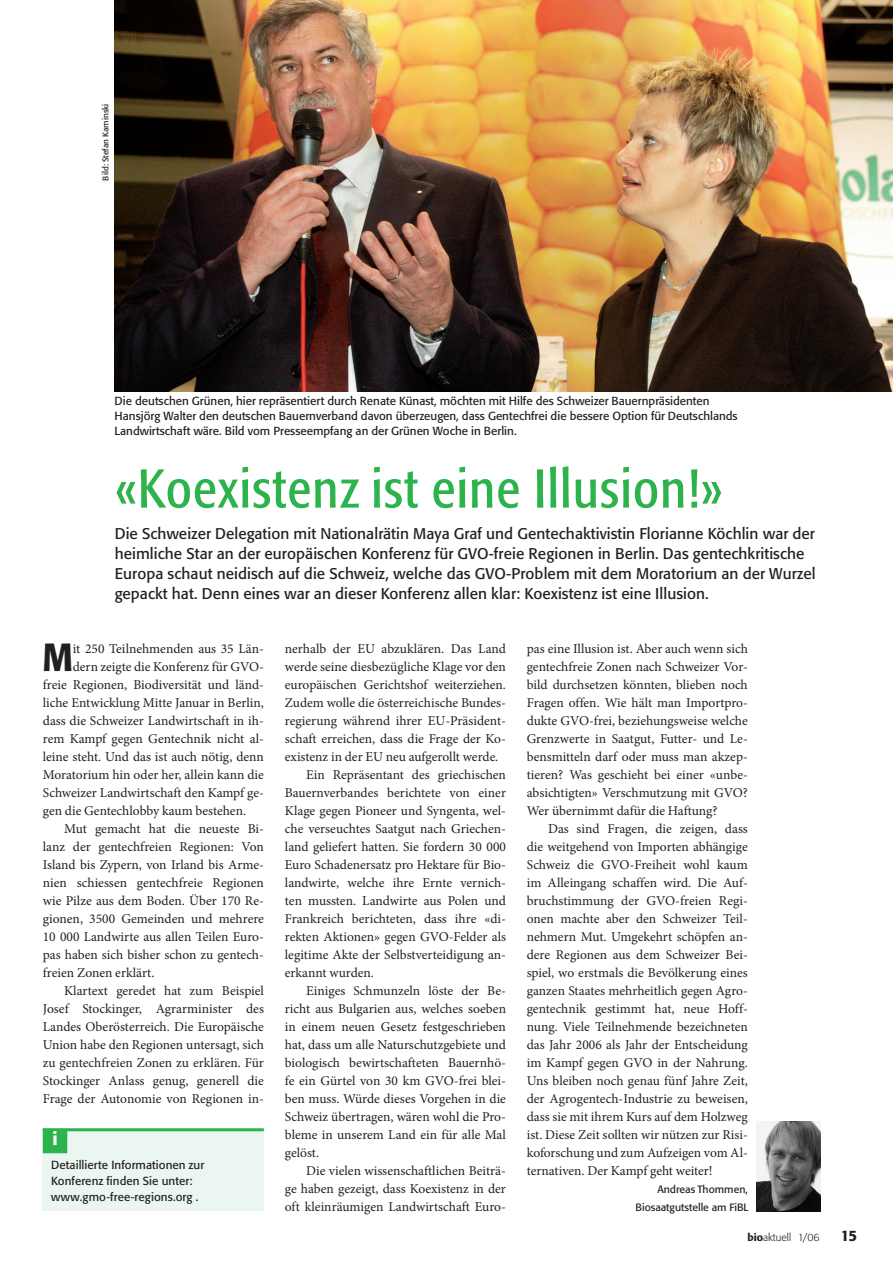
<style>
.page{position:relative;width:893px;height:1263px;background:#fff}
.page>*{position:absolute;margin:0;border:0;box-sizing:border-box;transform-origin:0 0}
.Headline{font:condensed 54px "Formata BQ";letter-spacing:.025em;color:#2cb34b}
.Body_Initiale{font:500 condensed 38.85px "Formata BQ";color:#231f20}
.Kastentitel{font:500 18px "Formata BQ";color:#fff}
.Lead{font:15.3px/19.8px "Formata BQ";letter-spacing:.005em;color:#231f20}
.t1{font:500 15px "Formata BQ";color:#231f20}
.Body_Einzug{font:13.5px/18px "Minion Pro";color:#231f20;text-align:justify}
.Body_Initiale-2{font:13.5px "Minion Pro";color:#231f20}
.Legende{font:11.7px/14.7px "Formata BQ";color:#231f20}
.Kastentext{font:11.7px/16.2px "Formata BQ";letter-spacing:.005em;color:#231f20}
.Autor{font:10.5px/18px "Formata BQ";color:#231f20;text-align:right}
.t2{font:300 10.5px "Formata BQ";color:#231f20}
.Legende-2{font:8.25px "Formata BQ";color:#231f20}
.s1{font-weight:500}
</style>
<div class="page">
<img style="left:115px;top:0;width:778px;height:392px">
<img style="left:757px;top:1122px;width:64px;height:89px">
<div style="left:43px;top:1130px;width:221px;height:81px;background:#ecf6f1"></div>
<hr style="left:43px;top:1128px;width:221px;height:3px;background:#2cb34b">
<div style="left:44px;top:1129px;width:23px;height:23px;background:#2cb34b"></div>
<div style="left:43px;top:1129px;width:24px;height:24px;border:2px solid #2cb34b"></div>
<p class="Legende-2" style="left:101px;top:181px;width:79px;rotate:-90deg">Bild: Stefan Kaminski</p>
<p class="Legende" style="left:115px;top:394px;width:624px">Die deutschen Grünen, hier repräsentiert durch Renate Künast, möchten mit Hilfe des Schweizer Bauernpräsidenten<br>Hansjörg Walter den deutschen Bauernverband davon überzeugen, dass Gentechfrei die bessere Option für Deutschlands<br>Landwirtschaft wäre. Bild vom Presseempfang an der Grünen Woche in Berlin.</p>
<p class="Headline" style="left:115px;top:457px;width:609px">«Koexistenz ist eine Illusion!»</p>
<p class="Lead" style="left:115px;top:524px;width:702px">Die Schweizer Delegation mit Nationalrätin Maya Graf und Gentechaktivistin Florianne Köchlin war der heimliche Star an der europäischen Konferenz für GVO-freie Regionen in Berlin. Das gentechkritische Europa schaut neidisch auf die Schweiz, welche das GVO-Problem mit dem Moratorium an der Wurzel gepackt hat. Denn eines war an dieser Konferenz allen klar: Koexistenz ist eine Illusion.</p>
<p class="Body_Initiale" style="left:43px;top:634px;width:31px">M</p>
<p class="Body_Initiale-2" style="left:73px;top:640px;width:193px">it 250 Teilnehmenden aus 35 Län-</p>
<p class="Body_Initiale-2" style="left:73px;top:658px;width:193px">dern zeigte die Konferenz für GVO-</p>
<p class="Body_Initiale-2" style="left:43px;top:676px;width:223px">freie Regionen, Biodiversität und länd-</p>
<p class="Body_Initiale-2" style="left:43px;top:694px;width:223px">liche Entwicklung Mitte Januar in Berlin,</p>
<p class="Body_Initiale-2" style="left:43px;top:712px;width:223px">dass die Schweizer Landwirtschaft in ih-</p>
<p class="Body_Initiale-2" style="left:43px;top:730px;width:223px">rem Kampf gegen Gentechnik nicht al-</p>
<p class="Body_Initiale-2" style="left:43px;top:748px;width:223px">leine steht. Und das ist auch nötig, denn</p>
<p class="Body_Initiale-2" style="left:43px;top:766px;width:223px">Moratorium hin oder her, allein kann die</p>
<p class="Body_Initiale-2" style="left:43px;top:784px;width:223px">Schweizer Landwirtschaft den Kampf ge-</p>
<p class="Body_Initiale-2" style="left:43px;top:802px;width:205px">gen die Gentechlobby kaum bestehen.</p>
<p class="Body_Einzug" style="left:43px;top:820px;width:223px;text-indent:21px">Mut gemacht hat die neueste Bi&shy;lanz der gentechfreien Regionen: Von Island bis Zypern, von Irland bis Arme&shy;nien schiessen gentechfreie Regionen wie Pilze aus dem Boden. Über 170 Re&shy;gionen, 3500 Gemeinden und mehrere 10 000 Landwirte aus allen Teilen Euro&shy;pas haben sich bisher schon zu gentech&shy;freien Zonen erklärt.</p>
<p class="Body_Einzug" style="left:43px;top:982px;width:223px;text-indent:21px">Klartext geredet hat zum Beispiel Josef Stockinger, Agrarminister des Landes Oberösterreich. Die Europäische Union habe den Regionen untersagt, sich zu gentechfreien Zonen zu erklären. Für Stockinger Anlass genug, generell die Frage der Autonomie von Regionen in-</p>
<p class="Kastentitel" style="left:52px;top:1127px;width:7px">i</p>
<p class="Kastentext" style="left:51px;top:1156px;width:155px">Detaillierte Informationen zur<br>Konferenz finden Sie unter: www.gmo-free-regions.org .</p>
<p class="Body_Einzug" style="left:285px;top:640px;width:223px">nerhalb der EU abzuklären. Das Land werde seine diesbezügliche Klage vor den europäischen Gerichtshof weiterziehen.<br>Zudem wolle die österreichische Bundes&shy;regierung während ihrer EU-Präsident&shy;schaft erreichen, dass die Frage der Ko&shy;existenz in der EU neu aufgerollt werde.</p>
<p class="Body_Einzug" style="left:285px;top:766px;width:223px;text-indent:21px">Ein Repräsentant des griechischen Bauernverbandes berichtete von einer Klage gegen Pioneer und Syngenta, wel&shy;che verseuchtes Saatgut nach Griechen&shy;land geliefert hatten. Sie fordern 30 000<br>Euro Schadenersatz pro Hektare für Bio&shy;landwirte, welche ihre Ernte vernich&shy;ten mussten. Landwirte aus Polen und Frankreich berichteten, dass ihre «di&shy;rekten Aktionen» gegen GVO-Felder als legitime Akte der Selbstverteidigung an&shy;erkannt wurden.</p>
<p class="Body_Einzug" style="left:285px;top:982px;width:223px;text-indent:21px">Einiges Schmunzeln löste der Be&shy;richt aus Bulgarien aus, welches soeben in einem neuen Gesetz festgeschrieben hat, dass um alle Naturschutzgebiete und biologisch bewirtschafteten Bauernhö&shy;fe ein Gürtel von 30 km GVO-frei blei&shy;ben muss. Würde dieses Vorgehen in die Schweiz übertragen, wären wohl die Pro&shy;bleme in unserem Land ein für alle Mal gelöst.</p>
<p class="Body_Einzug" style="left:285px;top:1162px;width:223px;text-indent:21px">Die vielen wissenschaftlichen Beiträ&shy;ge haben gezeigt, dass Koexistenz in der oft kleinräumigen Landwirtschaft Euro-</p>
<p class="Body_Einzug" style="left:527px;top:640px;width:223px">pas eine Illusion ist. Aber auch wenn sich gentechfreie Zonen nach Schweizer Vor&shy;bild durchsetzen könnten, blieben noch Fragen offen. Wie hält man Importpro&shy;dukte GVO-frei, beziehungsweise welche Grenzwerte in Saatgut, Futter- und Le&shy;bensmitteln darf oder muss man akzep&shy;tieren? Was geschieht bei einer «unbe&shy;absichtigten» Verschmutzung mit GVO?<br>Wer übernimmt dafür die Haftung?</p>
<p class="Body_Einzug" style="left:527px;top:820px;width:223px;text-indent:21px">Das sind Fragen, die zeigen, dass die weitgehend von Importen abhängige Schweiz die GVO-Freiheit wohl kaum im Alleingang schaffen wird. Die Auf&shy;bruchstimmung der GVO-freien Regi&shy;onen machte aber den Schweizer Teil&shy;nehmern Mut. Umgekehrt schöpfen an&shy;dere Regionen aus dem Schweizer Bei&shy;spiel, wo erstmals die Bevölkerung eines ganzen Staates mehrheitlich gegen Agro&shy;gentechnik gestimmt hat, neue Hoff&shy;nung. Viele Teilnehmende bezeichneten das Jahr 2006 als Jahr der Entscheidung im Kampf gegen GVO in der Nahrung.<br>Uns bleiben noch genau fünf Jahre Zeit, der Agrogentech-Industrie zu beweisen, dass sie mit ihrem Kurs auf dem Holzweg ist. Diese Zeit sollten wir nützen zur Risi&shy;koforschung und zum Aufzeigen vom Al&shy;ternativen. Der Kampf geht weiter!</p>
<p class="Autor" style="left:635px;top:1180px;width:115px">Andreas Thommen,<br>Biosaatgutstelle am FiBL</p>
<p class="t2" style="left:747px;top:1231px;width:74px"><span class="s1">bio</span>aktuell 1/06</p>
<p class="t1" style="left:841px;top:1226px;width:18px">15</p>
</div>
